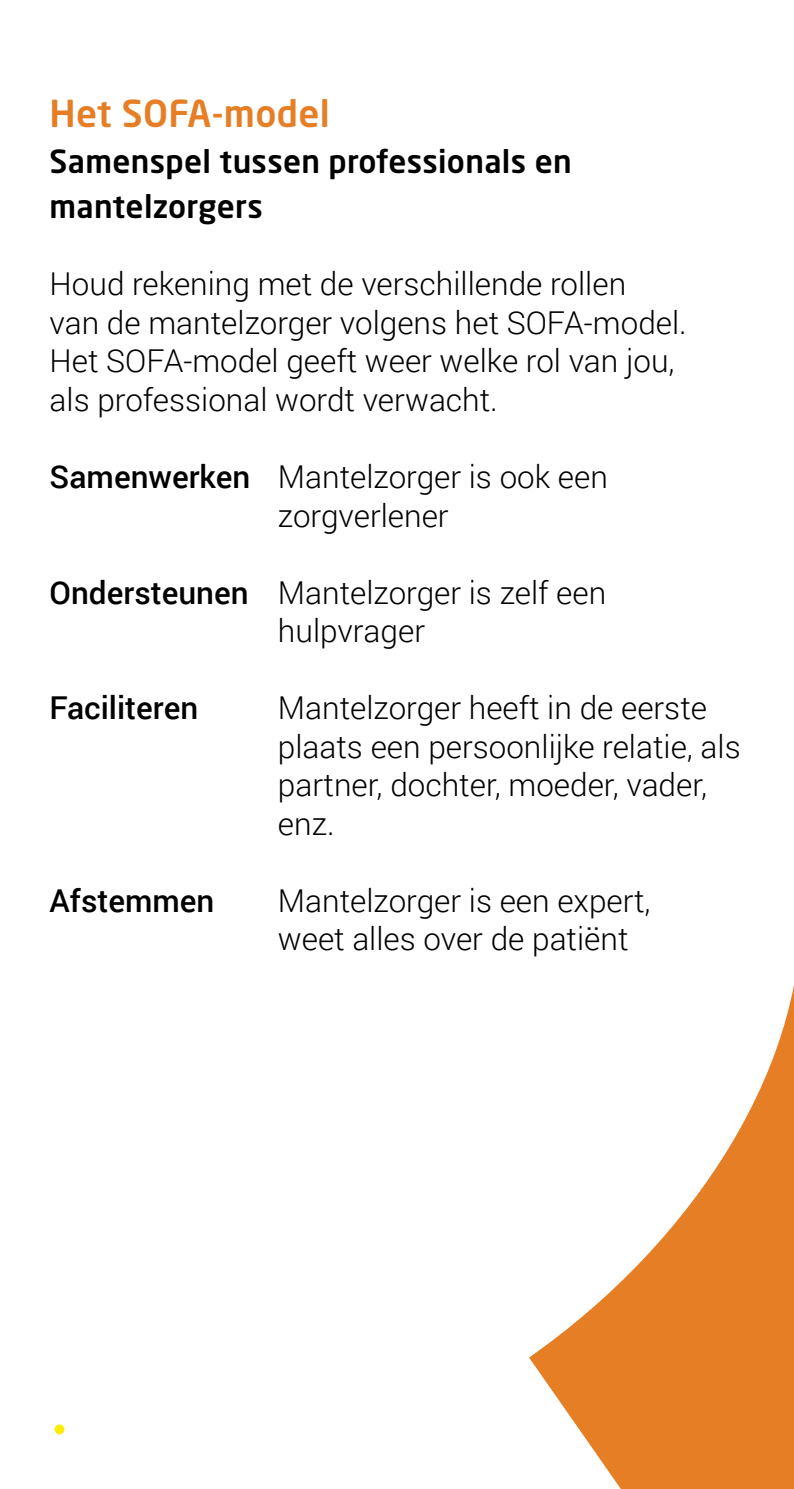
<style>
.page{position:relative;width:794px;height:1489px;background:#fff}
.page>*{position:absolute;margin:0;border:0;box-sizing:border-box;transform-origin:0 0}
.t1{font:500 36.75px "Neo Sans W1 G";letter-spacing:.01em;color:#e67e26}
.t2{font:300 31.5px/38.5px "Roboto";color:#000}
.t3{font:500 31.5px/45.5px "Neo Sans W1 G";letter-spacing:.01em;color:#000}
.t4{font:500 31.5px "Roboto";color:#000}
.s1{font-weight:500}
</style>
<div class="page">
<svg style="left:54px;top:985px;width:740px;height:503px"></svg>
<div style="left:55px;top:1424px;width:9px;height:10px;background:#ffed00;border-radius:50%"></div>
<p class="t1" style="left:50px;top:91px;width:282px">Het SOFA-model</p>
<p class="t3" style="left:50px;top:138px;width:523px">Samenspel tussen professionals en mantelzorgers</p>
<p class="t2" style="left:50px;top:264px;width:638px">Houd rekening met de verschillende rollen<br>van de mantelzorger volgens het SOFA-model.<br>Het SOFA-model geeft weer welke rol van jou, als professional wordt verwacht.</p>
<p class="t2" style="left:278px;top:456px;width:331px;text-indent:-228px"><span class="s1">Samenwerken</span> Mantelzorger is ook een zorgverlener</p>
<p class="t2" style="left:278px;top:572px;width:330px;text-indent:-228px"><span class="s1">Ondersteunen</span> Mantelzorger is zelf een hulpvrager</p>
<p class="t4" style="left:50px;top:685px;width:150px">Faciliteren</p>
<p class="t2" style="left:278px;top:687px;width:464px">Mantelzorger heeft in de eerste plaats een persoonlijke relatie, als partner, dochter, moeder, vader, enz.</p>
<p class="t4" style="left:50px;top:878px;width:166px">Afstemmen</p>
<p class="t2" style="left:278px;top:880px;width:374px">Mantelzorger is een expert, weet alles over de patiënt</p>
</div>
